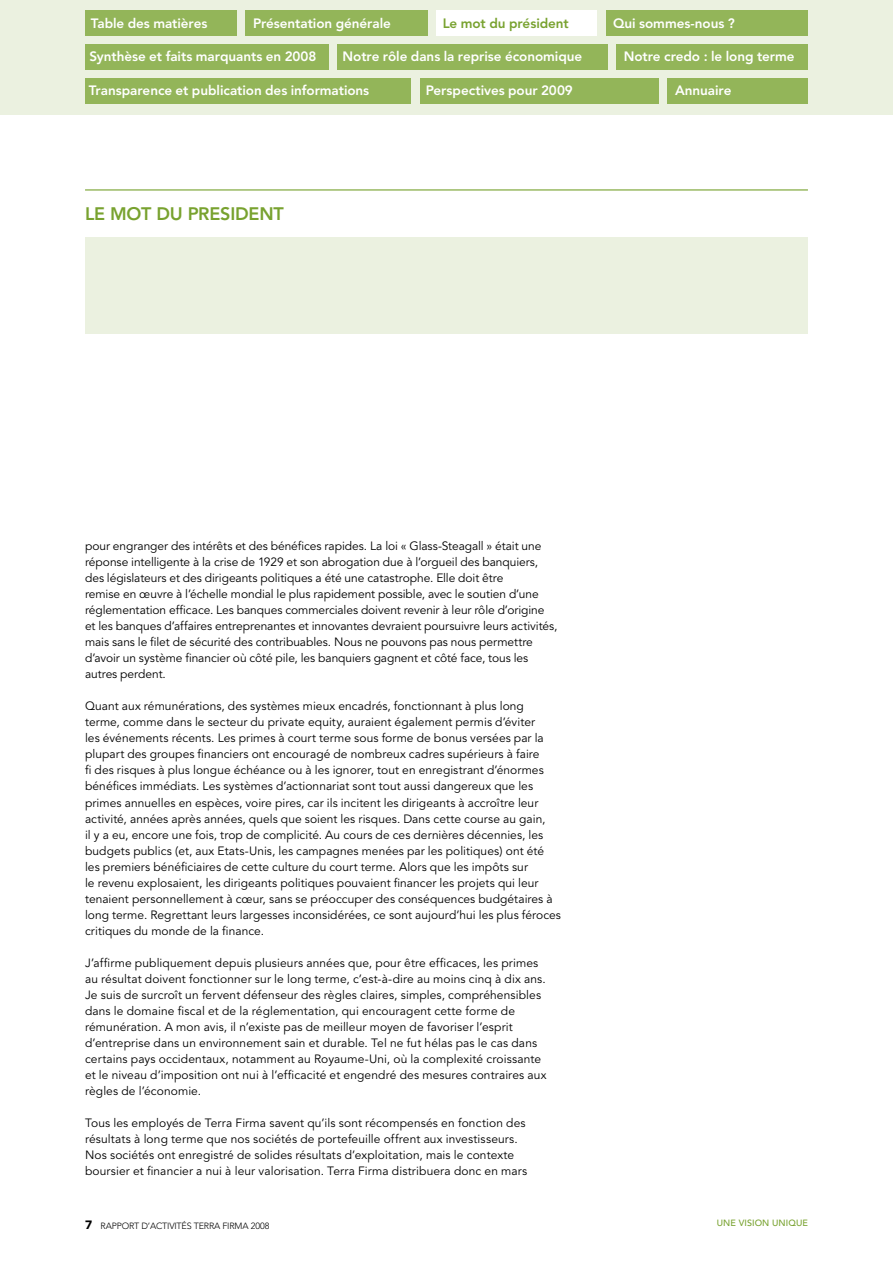
<style>
.page{position:relative;width:893px;height:1263px;background:#fff}
.page>*{position:absolute;margin:0;border:0;box-sizing:border-box;transform-origin:0 0}
.t1{font:800 18px "Avenir";letter-spacing:-.015em;color:#78a22f}
.t2{font:800 13.5px "Avenir";letter-spacing:-.005em;color:#fff}
.t3{font:800 13.5px "Avenir";letter-spacing:-.005em;color:#78a22f}
.t4{font:12px/16px "Avenir";letter-spacing:.005em;color:#000}
.t5{font:300 9px "Avenir";letter-spacing:-.02em;color:#000}
.t6{font:500 9px "Avenir";letter-spacing:.01em;color:#78a22f}
.s1{font-weight:900;font-size:12px}
</style>
<div class="page">
<div style="left:0;top:0;width:893px;height:115px;background:#ebf1e0"></div>
<div style="left:245px;top:11px;width:182px;height:25px;background:#93b559"></div>
<div style="left:606px;top:11px;width:202px;height:25px;background:#93b559"></div>
<div style="left:85px;top:11px;width:152px;height:25px;background:#93b559"></div>
<div style="left:617px;top:44px;width:191px;height:26px;background:#93b559"></div>
<div style="left:85px;top:78px;width:326px;height:26px;background:#93b559"></div>
<div style="left:337px;top:44px;width:271px;height:26px;background:#93b559"></div>
<div style="left:85px;top:44px;width:243px;height:26px;background:#93b559"></div>
<div style="left:668px;top:78px;width:140px;height:26px;background:#93b559"></div>
<div style="left:420px;top:78px;width:238px;height:26px;background:#93b559"></div>
<div style="left:85px;top:237px;width:723px;height:96px;background:#ebf1e0"></div>
<hr style="left:85px;top:189px;width:723px;height:1px;background:#78a22f">
<div style="left:436px;top:11px;width:161px;height:25px;background:#fff"></div>
<p class="t2" style="left:91px;top:15px;width:118px">Table des matières</p>
<p class="t2" style="left:253px;top:15px;width:139px">Présentation générale</p>
<p class="t2" style="left:343px;top:48px;width:241px">Notre rôle dans la reprise économique</p>
<p class="t2" style="left:624px;top:48px;width:172px">Notre credo : le long terme</p>
<p class="t2" style="left:89px;top:82px;width:282px">Transparence et publication des informations</p>
<p class="t3" style="left:443px;top:15px;width:128px">Le mot du président</p>
<p class="t2" style="left:613px;top:15px;width:123px">Qui sommes-nous ?</p>
<p class="t2" style="left:90px;top:48px;width:228px">Synthèse et faits marquants en 2008</p>
<p class="t2" style="left:426px;top:83px;width:149px">Perspectives pour 2009</p>
<p class="t2" style="left:675px;top:83px;width:58px">Annuaire</p>
<h1 class="t1" style="left:85px;top:203px;width:200px">LE MOT DU PRESIDENT</h1>
<p class="t4" style="left:85px;top:538px;width:474px">pour engranger des intérêts et des bénéfices rapides. La loi « Glass-Steagall » était une réponse intelligente à la crise de 1929 et son abrogation due à l’orgueil des banquiers, des législateurs et des dirigeants politiques a été une catastrophe. Elle doit être<br>remise en œuvre à l’échelle mondial le plus rapidement possible, avec le soutien d’une réglementation efficace. Les banques commerciales doivent revenir à leur rôle d’origine et les banques d’affaires entreprenantes et innovantes devraient poursuivre leurs activités, mais sans le filet de sécurité des contribuables. Nous ne pouvons pas nous permettre d’avoir un système financier où côté pile, les banquiers gagnent et côté face, tous les autres perdent.</p>
<p class="t4" style="left:85px;top:698px;width:477px">Quant aux rémunérations, des systèmes mieux encadrés, fonctionnant à plus long terme, comme dans le secteur du private equity, auraient également permis d’éviter<br>les événements récents. Les primes à court terme sous forme de bonus versées par la plupart des groupes financiers ont encouragé de nombreux cadres supérieurs à faire<br>fi des risques à plus longue échéance ou à les ignorer, tout en enregistrant d’énormes bénéfices immédiats. Les systèmes d’actionnariat sont tout aussi dangereux que les primes annuelles en espèces, voire pires, car ils incitent les dirigeants à accroître leur activité, années après années, quels que soient les risques. Dans cette course au gain,<br>il y a eu, encore une fois, trop de complicité. Au cours de ces dernières décennies, les budgets publics (et, aux Etats-Unis, les campagnes menées par les politiques) ont été les premiers bénéficiaires de cette culture du court terme. Alors que les impôts sur<br>le revenu explosaient, les dirigeants politiques pouvaient financer les projets qui leur tenaient personnellement à cœur, sans se préoccuper des conséquences budgétaires à long terme. Regrettant leurs largesses inconsidérées, ce sont aujourd’hui les plus féroces critiques du monde de la finance.</p>
<p class="t4" style="left:85px;top:955px;width:463px">J’affirme publiquement depuis plusieurs années que, pour être efficaces, les primes au résultat doivent fonctionner sur le long terme, c’est-à-dire au moins cinq à dix ans.<br>Je suis de surcroît un fervent défenseur des règles claires, simples, compréhensibles dans le domaine fiscal et de la réglementation, qui encouragent cette forme de rémunération. A mon avis, il n’existe pas de meilleur moyen de favoriser l’esprit d’entreprise dans un environnement sain et durable. Tel ne fut hélas pas le cas dans certains pays occidentaux, notamment au Royaume-Uni, où la complexité croissante et le niveau d’imposition ont nui à l’efficacité et engendré des mesures contraires aux règles de l’économie.</p>
<p class="t4" style="left:85px;top:1115px;width:444px">Tous les employés de Terra Firma savent qu’ils sont récompensés en fonction des résultats à long terme que nos sociétés de portefeuille offrent aux investisseurs.<br>Nos sociétés ont enregistré de solides résultats d’exploitation, mais le contexte boursier et financier a nui à leur valorisation. Terra Firma distribuera donc en mars</p>
<p class="t5" style="left:85px;top:1220px;width:186px"><span class="s1">7</span> RAPPORT D’ACTIVITÉS TERRA FIRMA 2008</p>
<p class="t6" style="left:717px;top:1217px;width:93px">UNE VISION UNIQUE</p>
</div>
